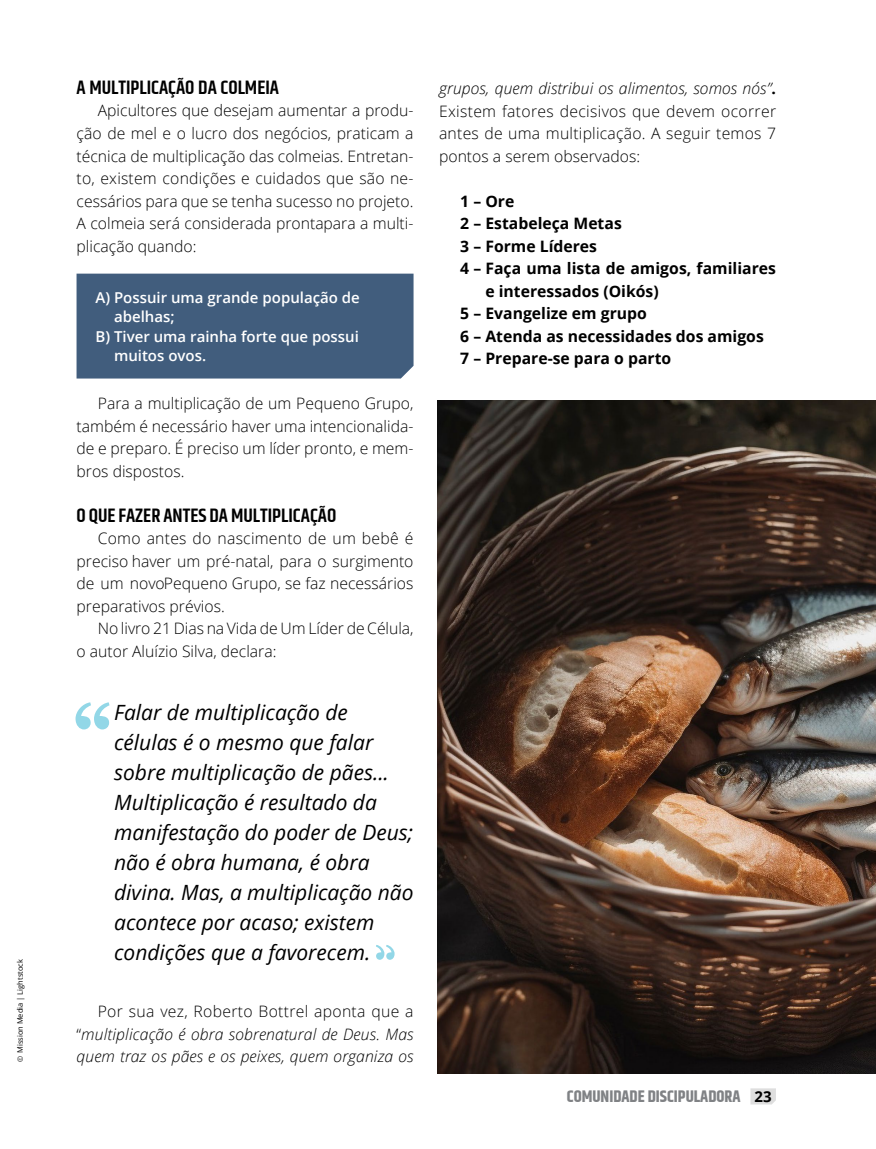
<style>
.page{position:relative;width:876px;height:1149px;background:#fff}
.page>*{position:absolute;margin:0;border:0;box-sizing:border-box;transform-origin:0 0}
.t1{font:italic 21px/30px "Open Sans";color:#000}
.t2{font:600 19.5px "Khand";color:#000}
.t3{font:700 16.5px "Khand";color:#808285}
.t4{font:300 15.75px/22.5px "Open Sans";color:#000;text-align:justify}
.t5{font:700 15.75px "Open Sans";color:#000}
.t6{font:italic 300 15.75px/22.5px "Open Sans";letter-spacing:.01em;color:#000;text-align:right}
.t7{font:600 15px "Open Sans";color:#fff}
.t8{font:7.5px "Open Sans";color:#000}
.s1{font-family:"Bariol Serif"}
.s2{font-style:normal}
.s3{font-style:italic}
.s4{font-weight:700}
.s5{font-family:"Open Sans";font-size:15px;color:#000}
</style>
<div class="page">
<img style="left:438px;top:400px;width:438px;height:672px">
<svg style="left:750px;top:1088px;width:26px;height:16px"></svg>
<div style="left:77px;top:273px;width:337px;height:105px;background:#415d7d"></div>
<svg style="left:376px;top:945px;width:19px;height:14px"></svg>
<svg style="left:76px;top:702px;width:33px;height:27px"></svg>
<p class="t8" style="left:15px;top:1061px;width:104px;rotate:-90deg"><span class="s1">©</span> Mission Media | Lightstock</p>
<p class="t2" style="left:77px;top:74px;width:204px">A MULTIPLICAÇÃO DA COLMEIA</p>
<p class="t4" style="left:77px;top:99px;width:338px;text-indent:21px">Apicultores que desejam aumentar a produ&shy;ção de mel e o lucro dos negócios, praticam a técnica de multiplicação das colmeias. Entretan&shy;to, existem condições e cuidados que são ne&shy;cessários para que se tenha sucesso no projeto.<br>A colmeia será considerada pronta para a multi&shy;plicação quando:</p>
<p class="t7" style="left:95px;top:287px;width:266px">A) Possuir uma grande população de</p>
<p class="t7" style="left:114px;top:306px;width:62px">abelhas;</p>
<p class="t7" style="left:95px;top:326px;width:265px">B) Tiver uma rainha forte que possui</p>
<p class="t7" style="left:114px;top:345px;width:94px">muitos ovos.</p>
<p class="t4" style="left:77px;top:392px;width:338px;text-indent:21px">Para a multiplicação de um Pequeno Grupo, também é necessário haver uma intencionalida&shy;de e preparo. É preciso um líder pronto, e mem&shy;bros dispostos.</p>
<p class="t2" style="left:77px;top:502px;width:261px">O QUE FAZER ANTES DA MULTIPLICAÇÃO</p>
<p class="t4" style="left:77px;top:527px;width:338px;text-indent:21px">Como antes do nascimento de um bebê é preciso haver um pré-natal, para o surgimento de um novo Pequeno Grupo, se faz necessários preparativos prévios.</p>
<p class="t4" style="left:77px;top:617px;width:339px;text-indent:21px">No livro 21 Dias na Vida de Um Líder de Célula, o autor Aluízio Silva, declara:</p>
<p class="t1" style="left:114px;top:696px;width:301px">Falar de multiplicação de células é o mesmo que falar sobre multiplicação de pães...<br>Multiplicação é resultado da manifestação do poder de Deus; não é obra humana, é obra divina. Mas, a multiplicação não acontece por acaso; existem condições que a favorecem.</p>
<p class="t6" style="left:77px;top:999px;width:339px"><span class="s2">Por sua vez, Roberto Bottrel aponta que a “</span>multiplicação é obra sobrenatural de Deus. Mas</p>
<p class="t6" style="left:77px;top:1044px;width:338px">quem traz os pães e os peixes, quem organiza os</p>
<p class="t4" style="left:439px;top:77px;width:339px"><span class="s3">grupos, quem distribui os alimentos, somos nós”</span><span class="s4">.<br></span>Existem fatores decisivos que devem ocorrer antes de uma multiplicação. A seguir temos 7 pontos a serem observados:</p>
<p class="t5" style="left:460px;top:190px;width:56px">1 – Ore</p>
<p class="t5" style="left:460px;top:212px;width:163px">2 – Estabeleça Metas</p>
<p class="t5" style="left:460px;top:235px;width:138px">3 – Forme Líderes</p>
<p class="t5" style="left:460px;top:257px;width:317px">4 – Faça uma lista de amigos, familiares</p>
<p class="t5" style="left:485px;top:280px;width:175px">e interessados (Oikós)</p>
<p class="t5" style="left:460px;top:302px;width:188px">5 – Evangelize em grupo</p>
<p class="t5" style="left:460px;top:325px;width:305px">6 – Atenda as necessidades dos amigos</p>
<p class="t5" style="left:460px;top:347px;width:212px">7 – Prepare-se para o parto</p>
<p class="t3" style="left:567px;top:1084px;width:206px">COMUNIDADE DISCIPULADORA <span class="s5">23</span></p>
</div>
